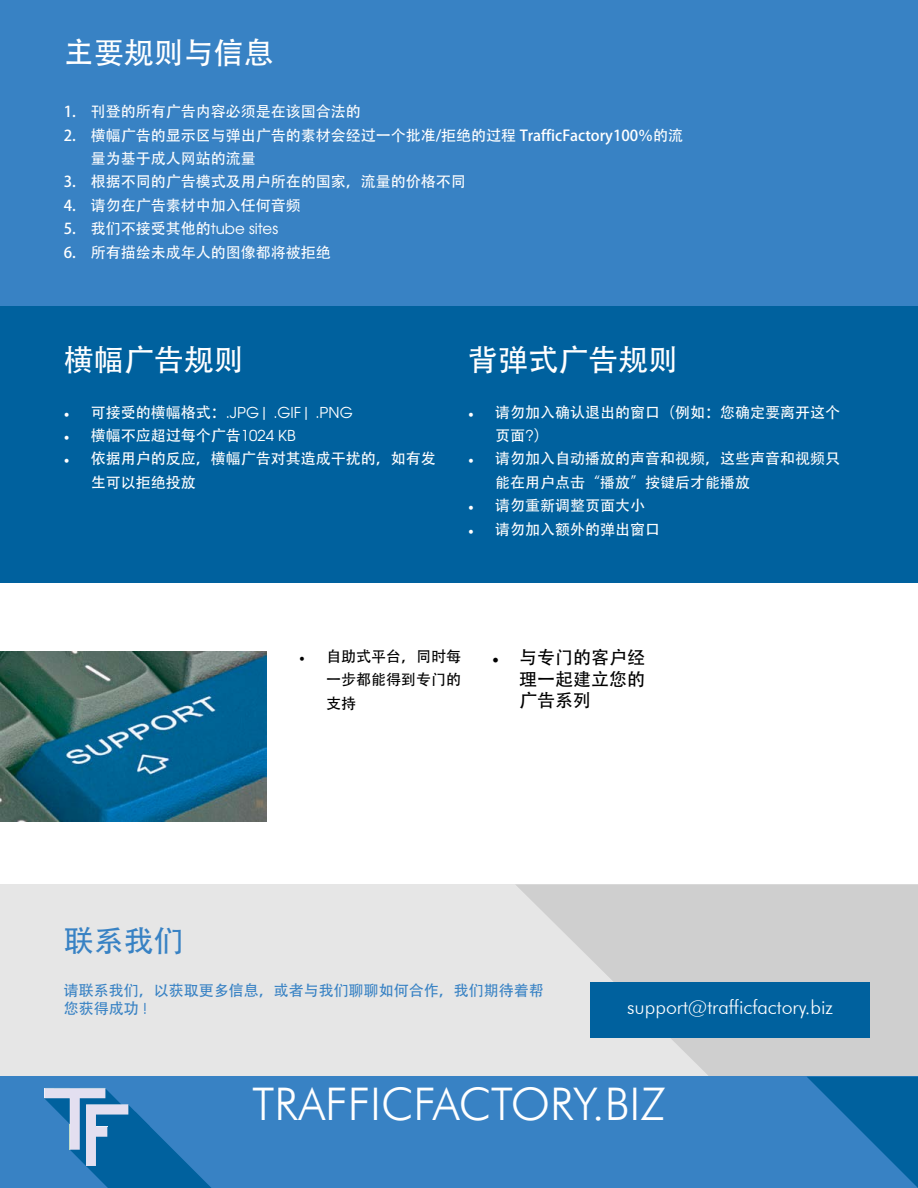
<style>
.page{position:relative;width:918px;height:1188px;background:#fff}
.page>*{position:absolute;margin:0;border:0;box-sizing:border-box;transform-origin:0 0}
.t1{font:300 45px "Futura BT";color:#fff}
.t2{font:30px "Adobe Heiti Std";color:#fff}
.t3{font:30px "Adobe Heiti Std";color:#3882c4}
.t4{font:300 19.5px "Futura BT";color:#fff}
.t5{font:18px/21.6px "Adobe Heiti Std";color:#000;text-align:justify}
.t6{font:15px/23.4px "Adobe Heiti Std";color:#fff}
.t7{font:15px/18px "Adobe Heiti Std";color:#3882c4}
.t8{font:15px "Te X Gyre Adventor";color:#fff}
.t9{font:15px/23.4px "Adobe Heiti Std";color:#000;text-align:justify}
.s1{font-family:"Te X Gyre Adventor"}
.s2{font-family:"Minion Pro"}
.s3{font-family:"Adobe Heiti Std"}
</style>
<div class="page">
<div style="left:0;top:0;width:918px;height:306px;background:#3882c4"></div>
<div style="left:0;top:306px;width:918px;height:277px;background:#00619e"></div>
<div style="left:0;top:884px;width:918px;height:193px;background:#e6e6e6"></div>
<svg style="left:515px;top:884px;width:403px;height:193px;fill:#cfcfcf"></svg>
<div style="left:590px;top:982px;width:280px;height:55px;background:#00619e"></div>
<div style="left:0;top:1077px;width:918px;height:111px;background:#3882c4"></div>
<svg style="left:807px;top:1077px;width:111px;height:111px"></svg>
<svg style="left:44px;top:1088px;width:167px;height:100px"></svg>
<img style="left:0;top:652px;width:267px;height:170px">
<h2 class="t2" style="left:64px;top:35px;width:211px">主要规则与信息</h2>
<p class="t6" style="left:64px;top:100px;width:298px">1. 刊登的所有广告内容必须是在该国合法的</p>
<p class="t6" style="left:91px;top:124px;width:594px;text-indent:-27px">2. 横幅广告的显示区与弹出广告的素材会经过一个批准/拒绝的过程 TrafficFactory100％的流量为基于成人网站的流量</p>
<p class="t6" style="left:64px;top:171px;width:403px">3. 根据不同的广告模式及用户所在的国家，流量的价格不同</p>
<p class="t6" style="left:64px;top:194px;width:238px">4. 请勿在广告素材中加入任何音频</p>
<p class="t6" style="left:64px;top:217px;width:216px">5. 我们不接受其他的<span class="s1">tube sites</span></p>
<p class="t6" style="left:64px;top:241px;width:268px">6. 所有描绘未成年人的图像都将被拒绝</p>
<h2 class="t2" style="left:64px;top:342px;width:181px">横幅广告规则</h2>
<p class="t8" style="left:64px;top:400px;width:291px"><span class="s2">•</span> <span class="s3">可接受的横幅格式：</span>.JPG| .GIF| .PNG</p>
<p class="t6" style="left:64px;top:424px;width:233px"><span class="s2">•</span> 横幅不应超过每个广告<span class="s1">1024 KB</span></p>
<p class="t6" style="left:91px;top:448px;width:347px;text-indent:-27px"><span class="s2">•</span> 依据用户的反应，横幅广告对其造成干扰的，如有发生可以拒绝投放</p>
<h2 class="t2" style="left:468px;top:342px;width:211px">背弹式广告规则</h2>
<p class="t6" style="left:495px;top:401px;width:346px;text-indent:-27px"><span class="s2">•</span> 请勿加入确认退出的窗口（例如：您确定要离开这个页面<span class="s1">?</span>）</p>
<p class="t6" style="left:495px;top:448px;width:346px;text-indent:-27px"><span class="s2">•</span> 请勿加入自动播放的声音和视频，这些声音和视频只能在用户点击“播放”按键后才能播放</p>
<p class="t6" style="left:468px;top:494px;width:178px"><span class="s2">•</span> 请勿重新调整页面大小</p>
<p class="t6" style="left:468px;top:518px;width:193px"><span class="s2">•</span> 请勿加入额外的弹出窗口</p>
<h2 class="t3" style="left:64px;top:923px;width:121px">联系我们</h2>
<p class="t9" style="left:326px;top:645px;width:136px;text-indent:-27px"><span class="s2">•</span> 自助式平台，同时每一步都能得到专门的支持</p>
<p class="t5" style="left:519px;top:647px;width:127px;text-indent:-27px"><span class="s2">•</span> 与专门的客户经理一起建立您的广告系列</p>
<p class="t7" style="left:64px;top:982px;width:482px">请联系我们，以获取更多信息，或者与我们聊聊如何合作，我们期待着帮您获得成功 <span class="s1">!</span></p>
<h3 class="t4" style="left:627px;top:996px;width:207px">support@trafficfactory.biz</h3>
<h1 class="t1" style="left:252px;top:1077px;width:415px">TRAFFICFACTORY.BIZ</h1>
</div>
